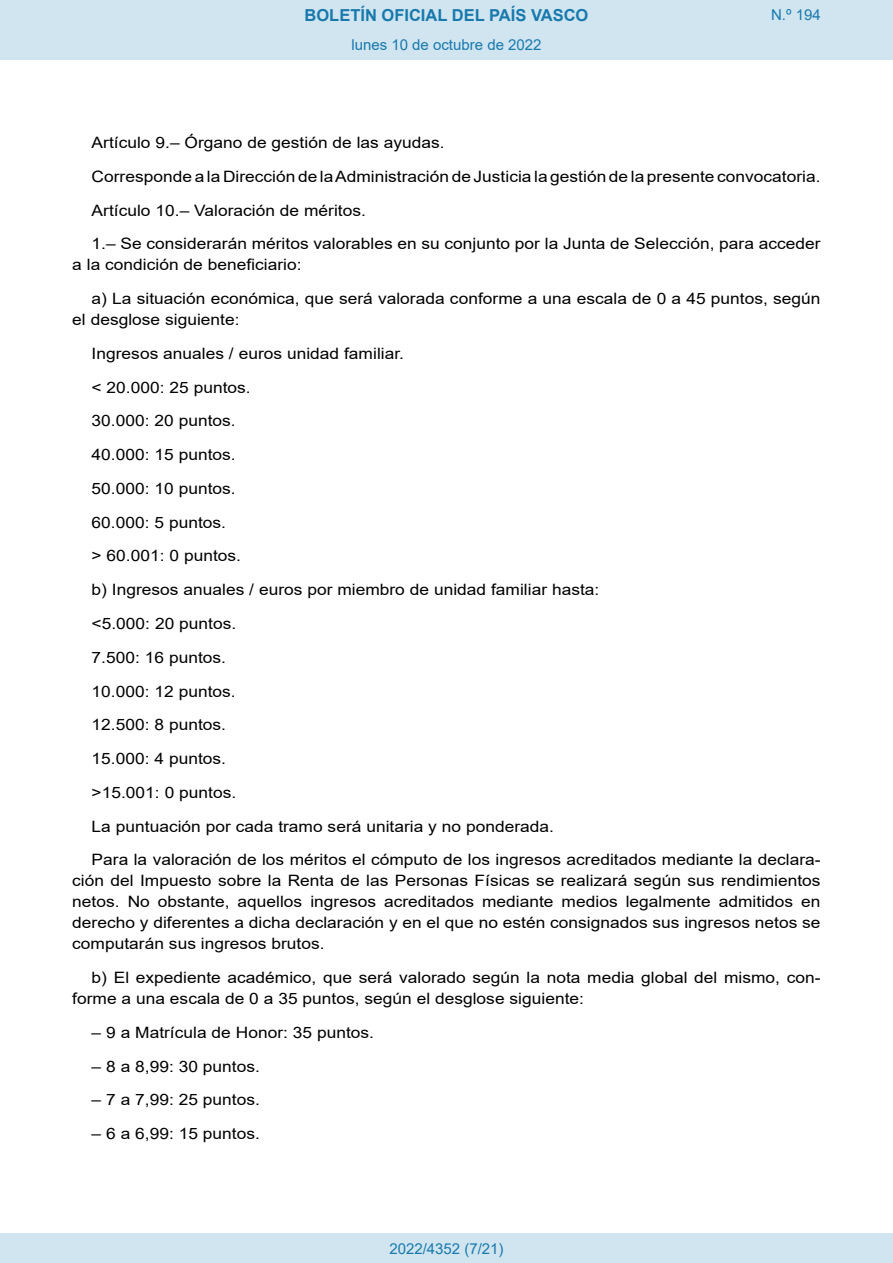
<style>
.page{position:relative;width:893px;height:1263px;background:#fff}
.page>*{position:absolute;margin:0;border:0;box-sizing:border-box;transform-origin:0 0}
.t1{font:700 16.5px "Arial";color:#1879ad}
.BOPVDetalle{font:15.6px/21px "Arial";color:#000;scale:1.11 1}
.Paginacion_Centro{font:15px "Arial";color:#1879ad}
</style>
<div class="page">
<div style="left:0;top:0;width:893px;height:60px;background:#d0e5f0"></div>
<div style="left:0;top:1233px;width:893px;height:30px;background:#d0e5f0"></div>
<p class="t1" style="left:305px;top:3px;width:285px">BOLETÍN OFICIAL DEL PAÍS VASCO</p>
<p class="Paginacion_Centro" style="left:351px;top:35px;width:192px">lunes 10 de octubre de 2022</p>
<p class="Paginacion_Centro" style="left:771px;top:5px;width:51px">N.º 194</p>
<p class="BOPVDetalle" style="left:92px;top:132px;width:320px">Artículo 9.– Órgano de gestión de las ayudas.</p>
<p class="BOPVDetalle" style="left:92px;top:166px;width:658px">Corresponde a la Dirección de la Administración de Justicia la gestión de la presente convocatoria.</p>
<p class="BOPVDetalle" style="left:92px;top:200px;width:249px">Artículo 10.– Valoración de méritos.</p>
<p class="BOPVDetalle" style="left:72px;top:233px;width:676px;text-indent:19px">1.– Se considerarán méritos valorables en su conjunto por la Junta de Selección, para acceder a la condición de beneficiario:</p>
<p class="BOPVDetalle" style="left:72px;top:288px;width:676px;text-indent:19px">a) La situación económica, que será valorada conforme a una escala de 0 a 45 puntos, según el desglose siguiente:</p>
<p class="BOPVDetalle" style="left:92px;top:343px;width:283px">Ingresos anuales / euros unidad familiar.</p>
<p class="BOPVDetalle" style="left:92px;top:377px;width:145px">&lt; 20.000: 25 puntos.</p>
<p class="BOPVDetalle" style="left:92px;top:410px;width:131px">30.000: 20 puntos.</p>
<p class="BOPVDetalle" style="left:92px;top:444px;width:131px">40.000: 15 puntos.</p>
<p class="BOPVDetalle" style="left:92px;top:478px;width:131px">50.000: 10 puntos.</p>
<p class="BOPVDetalle" style="left:92px;top:512px;width:123px">60.000: 5 puntos.</p>
<p class="BOPVDetalle" style="left:92px;top:545px;width:136px">&gt; 60.001: 0 puntos.</p>
<p class="BOPVDetalle" style="left:92px;top:579px;width:459px">b) Ingresos anuales / euros por miembro de unidad familiar hasta:</p>
<p class="BOPVDetalle" style="left:92px;top:613px;width:132px">&lt;5.000: 20 puntos.</p>
<p class="BOPVDetalle" style="left:92px;top:647px;width:123px">7.500: 16 puntos.</p>
<p class="BOPVDetalle" style="left:92px;top:680px;width:131px">10.000: 12 puntos.</p>
<p class="BOPVDetalle" style="left:92px;top:714px;width:123px">12.500: 8 puntos.</p>
<p class="BOPVDetalle" style="left:92px;top:748px;width:123px">15.000: 4 puntos.</p>
<p class="BOPVDetalle" style="left:92px;top:782px;width:132px">&gt;15.001: 0 puntos.</p>
<p class="BOPVDetalle" style="left:92px;top:815px;width:418px">La puntuación por cada tramo será unitaria y no ponderada.</p>
<p class="BOPVDetalle" style="left:72px;top:849px;width:676px;text-align:justify;text-indent:19px">Para la valoración de los méritos el cómputo de los ingresos acreditados mediante la declara&shy;ción del Impuesto sobre la Renta de las Personas Físicas se realizará según sus rendimientos netos. No obstante, aquellos ingresos acreditados mediante medios legalmente admitidos en derecho y diferentes a dicha declaración y en el que no estén consignados sus ingresos netos se computarán sus ingresos brutos.</p>
<p class="BOPVDetalle" style="left:72px;top:967px;width:676px;text-indent:19px">b) El expediente académico, que será valorado según la nota media global del mismo, con&shy;forme a una escala de 0 a 35 puntos, según el desglose siguiente:</p>
<p class="BOPVDetalle" style="left:92px;top:1022px;width:256px">– 9 a Matrícula de Honor: 35 puntos.</p>
<p class="BOPVDetalle" style="left:92px;top:1055px;width:153px">– 8 a 8,99: 30 puntos.</p>
<p class="BOPVDetalle" style="left:92px;top:1089px;width:153px">– 7 a 7,99: 25 puntos.</p>
<p class="BOPVDetalle" style="left:92px;top:1123px;width:153px">– 6 a 6,99: 15 puntos.</p>
<p class="Paginacion_Centro" style="left:389px;top:1238px;width:116px">2022/4352 (7/21)</p>
</div>
